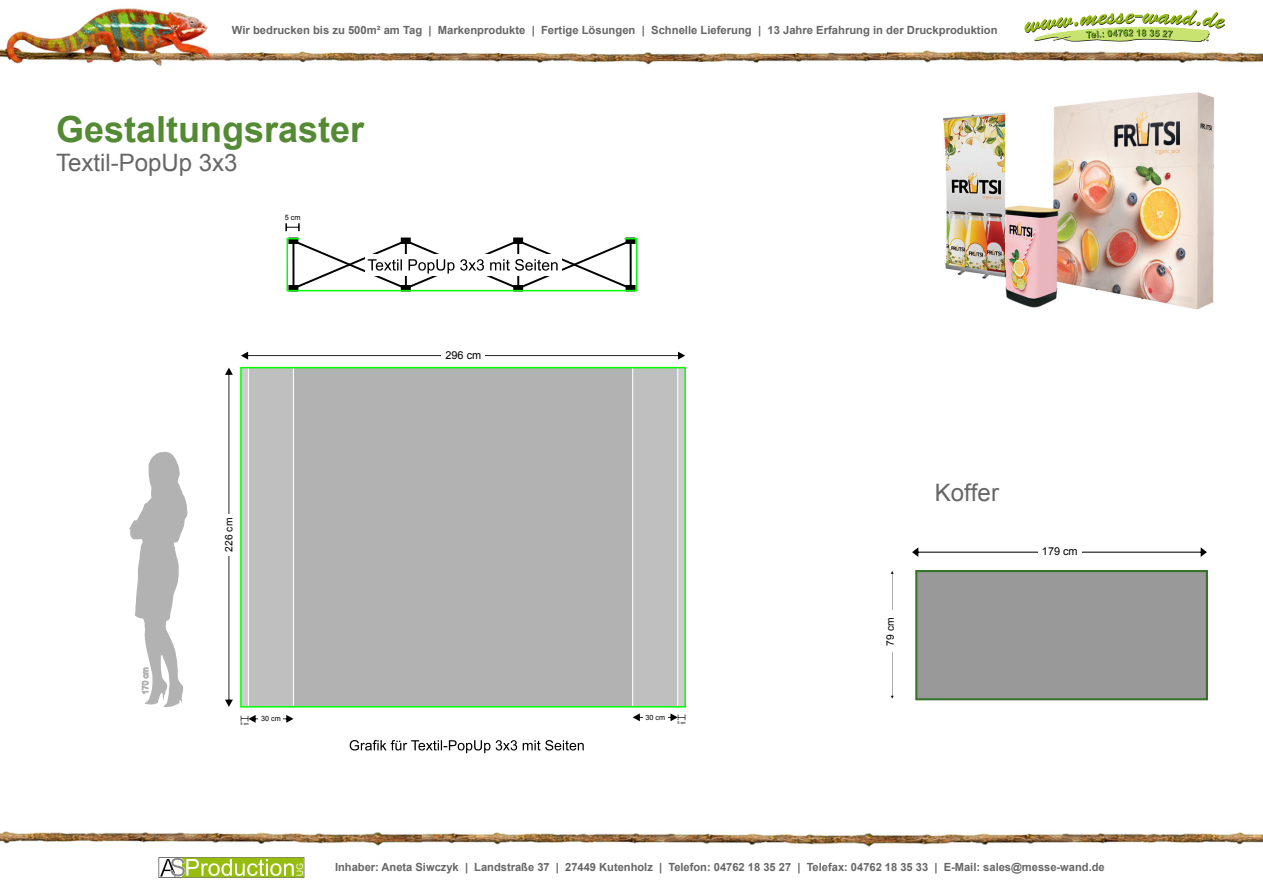
<style>
.page{position:relative;width:1263px;height:893px;background:#fff}
.page>*{position:absolute;margin:0;border:0;box-sizing:border-box;transform-origin:0 0}
.t1{font:700 36px "Arial";color:#548a33}
.t2{font:24px "Arial";color:#666}
.t3{font:700 11.25px "Arial";color:#666}
.t4{font:10.95px "Arial";color:#000}
.t5{font:10.2px "Arial";color:#000}
.t6{font:7.35px "Arial";color:#000}
.t7{font:7.2px "Arial";color:#000}
.t8{font:3.75px "Arial";color:#000}
</style>
<div class="page">
<svg style="left:891px;top:571px;width:3px;height:127px"></svg>
<div style="left:884px;top:610px;width:21px;height:41px;background:#fff"></div>
<svg style="left:912px;top:547px;width:295px;height:10px"></svg>
<div style="left:1037px;top:540px;width:44px;height:23px;background:#fff"></div>
<svg style="left:159px;top:857px;width:145px;height:21px"></svg>
<img style="left:0;top:831px;width:422px;height:15px">
<img style="left:422px;top:832px;width:841px;height:15px">
<img style="left:887px;top:50px;width:376px;height:13px">
<img style="left:0;top:8px;width:887px;height:58px">
<svg style="left:1024px;top:10px;width:201px;height:32px"></svg>
<img style="left:943px;top:92px;width:271px;height:218px">
<div style="left:915px;top:570px;width:293px;height:130px;background:#999;border:2px solid #38732b"></div>
<svg style="left:285px;top:223px;width:15px;height:8px"></svg>
<svg style="left:286px;top:237px;width:352px;height:55px"></svg>
<svg style="left:129px;top:452px;width:59px;height:255px"></svg>
<svg style="left:225px;top:368px;width:8px;height:339px"></svg>
<div style="left:218px;top:514px;width:22px;height:42px;background:#fff"></div>
<svg style="left:241px;top:352px;width:444px;height:8px"></svg>
<div style="left:441px;top:344px;width:44px;height:22px;background:#fff"></div>
<svg style="left:350px;top:740px;width:234px;height:13px"></svg>
<div style="left:293px;top:368px;width:340px;height:339px;background:#b2b2b2"></div>
<div style="left:633px;top:368px;width:45px;height:339px;background:#bfbfbf"></div>
<div style="left:678px;top:368px;width:7px;height:339px;background:#ccc"></div>
<hr style="left:632px;top:368px;width:1px;height:339px;background:#fff">
<hr style="left:677px;top:368px;width:1px;height:339px;background:#fff">
<div style="left:248px;top:368px;width:45px;height:339px;background:#bfbfbf"></div>
<div style="left:241px;top:368px;width:7px;height:339px;background:#ccc"></div>
<hr style="left:293px;top:368px;width:1px;height:339px;background:#fff">
<hr style="left:248px;top:368px;width:1px;height:339px;background:#fff">
<svg style="left:241px;top:715px;width:52px;height:8px"></svg>
<svg style="left:633px;top:713px;width:52px;height:8px"></svg>
<div style="left:240px;top:367px;width:446px;height:341px;border:2px solid #0f0"></div>
<p class="t3" style="left:232px;top:23px;width:767px">Wir bedrucken bis zu 500m² am Tag | Markenprodukte | Fertige Lösungen | Schnelle Lieferung | 13 Jahre Erfahrung in der Druckproduktion</p>
<h1 class="t1" style="left:56px;top:105px;width:310px">Gestaltungsraster</h1>
<h2 class="t2" style="left:56px;top:147px;width:183px">Textil-PopUp 3x3</h2>
<p class="t6" style="left:285px;top:213px;width:17px">5 cm</p>
<p class="t5" style="left:222px;top:551px;width:35px;rotate:-90deg">226 cm</p>
<p class="t4" style="left:445px;top:348px;width:37px">296 cm</p>
<p class="t7" style="left:261px;top:714px;width:21px">30 cm</p>
<p class="t7" style="left:645px;top:713px;width:21px">30 cm</p>
<p class="t8" style="left:240px;top:722px;width:10px">5 cm</p>
<p class="t8" style="left:677px;top:720px;width:10px">5 cm</p>
<h2 class="t2" style="left:935px;top:477px;width:66px">Koffer</h2>
<p class="t5" style="left:883px;top:646px;width:29px;rotate:-90deg">79 cm</p>
<p class="t4" style="left:1042px;top:544px;width:37px">179 cm</p>
<p class="t3" style="left:335px;top:860px;width:771px">Inhaber: Aneta Siwczyk | Landstraße 37 | 27449 Kutenholz | Telefon: 04762 18 35 27 | Telefax: 04762 18 35 33 | E-Mail: sales@messe-wand.de</p>
</div>
